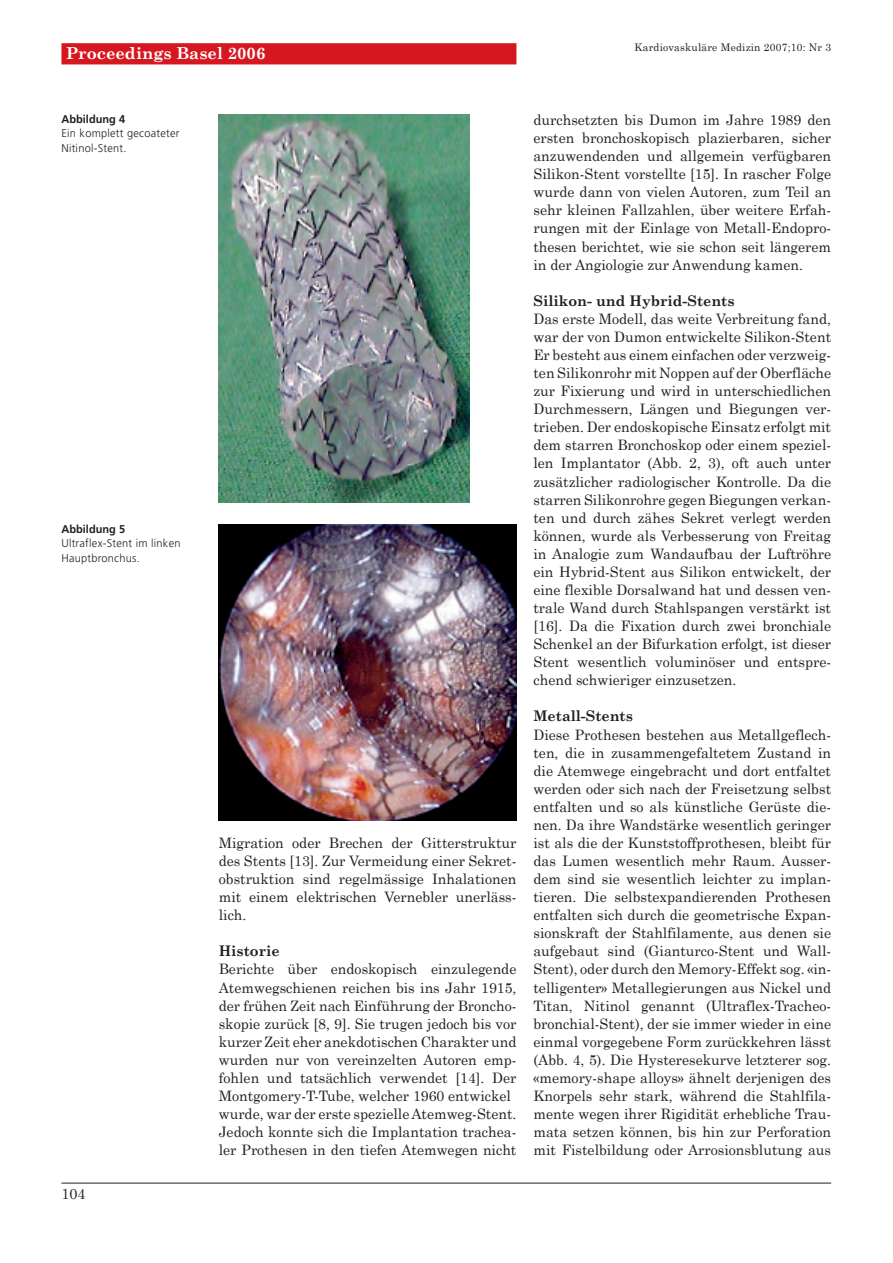
<style>
.page{position:relative;width:893px;height:1263px;background:#fff}
.page>*{position:absolute;margin:0;border:0;box-sizing:border-box;transform-origin:0 0}
.t1{font:700 16.5px "Century Schoolbook";color:#fff}
.t2{font:700 14.7px "Century Schoolbook";color:#231f20}
.t3{font:14.7px "Century Schoolbook";color:#231f20}
.t4{font:14.4px/18px "Century Schoolbook";color:#231f20;text-align:justify}
.t5{font:300 11.25px/14.9px "Frutiger";letter-spacing:.02em;color:#231f20}
.t6{font:700 11.25px "Frutiger";color:#231f20}
.t7{font:10.5px "Century Schoolbook";letter-spacing:.02em;color:#231f20}
</style>
<div class="page">
<div style="left:61px;top:43px;width:455px;height:21px;background:#d7171f"></div>
<hr style="left:61px;top:1183px;width:770px;height:1px;background:#231f20">
<img style="left:219px;top:114px;width:251px;height:388px">
<img style="left:219px;top:524px;width:297px;height:297px">
<p class="t1" style="left:66px;top:43px;width:201px">Proceedings Basel 2006</p>
<p class="t7" style="left:635px;top:41px;width:198px">Kardiovaskuläre Medizin 2007;10: Nr 3</p>
<p class="t6" style="left:61px;top:114px;width:65px">Abbildung 4</p>
<p class="t5" style="left:61px;top:127px;width:120px">Ein komplett gecoateter<br>Nitinol-Stent.</p>
<p class="t6" style="left:61px;top:524px;width:65px">Abbildung 5</p>
<p class="t5" style="left:61px;top:537px;width:121px">Ultraflex-Stent im linken<br>Hauptbronchus.</p>
<p class="t3" style="left:61px;top:1185px;width:26px">104</p>
<p class="t4" style="left:219px;top:833px;width:299px">Migration oder Brechen der Gitterstruktur des Stents [13]. Zur Vermeidung einer Sekret&shy;obstruktion sind regelmässige Inhalationen mit einem elektrischen Vernebler unerläss&shy;lich.</p>
<p class="t2" style="left:219px;top:942px;width:63px">Historie</p>
<p class="t4" style="left:219px;top:960px;width:299px;text-align:left">Berichte über endoskopisch einzulegende Atemwegschienen reichen bis ins Jahr 1915, der frühen Zeit nach Einführung der Broncho&shy;skopie zurück [8, 9]. Sie trugen jedoch bis vor kurzer Zeit eher anekdotischen Charakter und wurden nur von vereinzelten Autoren emp&shy;fohlen und tatsächlich verwendet [14]. Der Montgomery-T-Tube, welcher 1960 entwickel wurde, war der erste spezielle Atemweg-Stent.<br>Jedoch konnte sich die Implantation trachea&shy;ler Prothesen in den tiefen Atemwegen nicht</p>
<p class="t4" style="left:533px;top:111px;width:299px">durchsetzten bis Dumon im Jahre 1989 den ersten bronchoskopisch plazierbaren, sicher anzuwendenden und allgemein verfügbaren Silikon-Stent vorstellte [15]. In rascher Folge wurde dann von vielen Autoren, zum Teil an sehr kleinen Fallzahlen, über weitere Erfah&shy;rungen mit der Einlage von Metall-Endopro&shy;thesen berichtet, wie sie schon seit längerem in der Angiologie zur Anwendung kamen.</p>
<p class="t2" style="left:533px;top:291px;width:203px">Silikon- und Hybrid-Stents</p>
<p class="t4" style="left:533px;top:309px;width:299px">Das erste Modell, das weite Verbreitung fand, war der von Dumon entwickelte Silikon-Stent Er besteht aus einem einfachen oder verzweig&shy;ten Silikonrohr mit Noppen auf der Oberfläche zur Fixierung und wird in unterschiedlichen Durchmessern, Längen und Biegungen ver&shy;trieben. Der endoskopische Einsatz erfolgt mit dem starren Bronchoskop oder einem speziel&shy;len Implantator (Abb. 2, 3), oft auch unter zusätzlicher radiologischer Kontrolle. Da die starren Silikonrohre gegen Biegungen verkan&shy;ten und durch zähes Sekret verlegt werden können, wurde als Verbesserung von Freitag in Analogie zum Wandaufbau der Luftröhre ein Hybrid-Stent aus Silikon entwickelt, der eine flexible Dorsalwand hat und dessen ven&shy;trale Wand durch Stahlspangen verstärkt ist [16]. Da die Fixation durch zwei bronchiale Schenkel an der Bifurkation erfolgt, ist dieser Stent wesentlich voluminöser und entspre&shy;chend schwieriger einzusetzen.</p>
<p class="t2" style="left:533px;top:707px;width:101px">Metall-Stents</p>
<p class="t4" style="left:533px;top:725px;width:299px">Diese Prothesen bestehen aus Metallgeflech&shy;ten, die in zusammengefaltetem Zustand in die Atemwege eingebracht und dort entfaltet werden oder sich nach der Freisetzung selbst entfalten und so als künstliche Gerüste die&shy;nen. Da ihre Wandstärke wesentlich geringer ist als die der Kunststoffprothesen, bleibt für das Lumen wesentlich mehr Raum. Ausser&shy;dem sind sie wesentlich leichter zu implan&shy;tieren. Die selbstexpandierenden Prothesen entfalten sich durch die geometrische Expan&shy;sionskraft der Stahlfilamente, aus denen sie aufgebaut sind (Gianturco-Stent und Wall-Stent), oder durch den Memory-Effekt sog. «in&shy;telligenter» Metallegierungen aus Nickel und Titan, Nitinol genannt (Ultraflex-Tracheo&shy;bronchial-Stent), der sie immer wieder in eine einmal vorgegebene Form zurückkehren lässt (Abb. 4, 5). Die Hysteresekurve letzterer sog. «memory-shape alloys» ähnelt derjenigen des Knorpels sehr stark, während die Stahlfila&shy;mente wegen ihrer Rigidität erhebliche Trau&shy;mata setzen können, bis hin zur Perforation mit Fistelbildung oder Arrosionsblutung aus</p>
</div>
